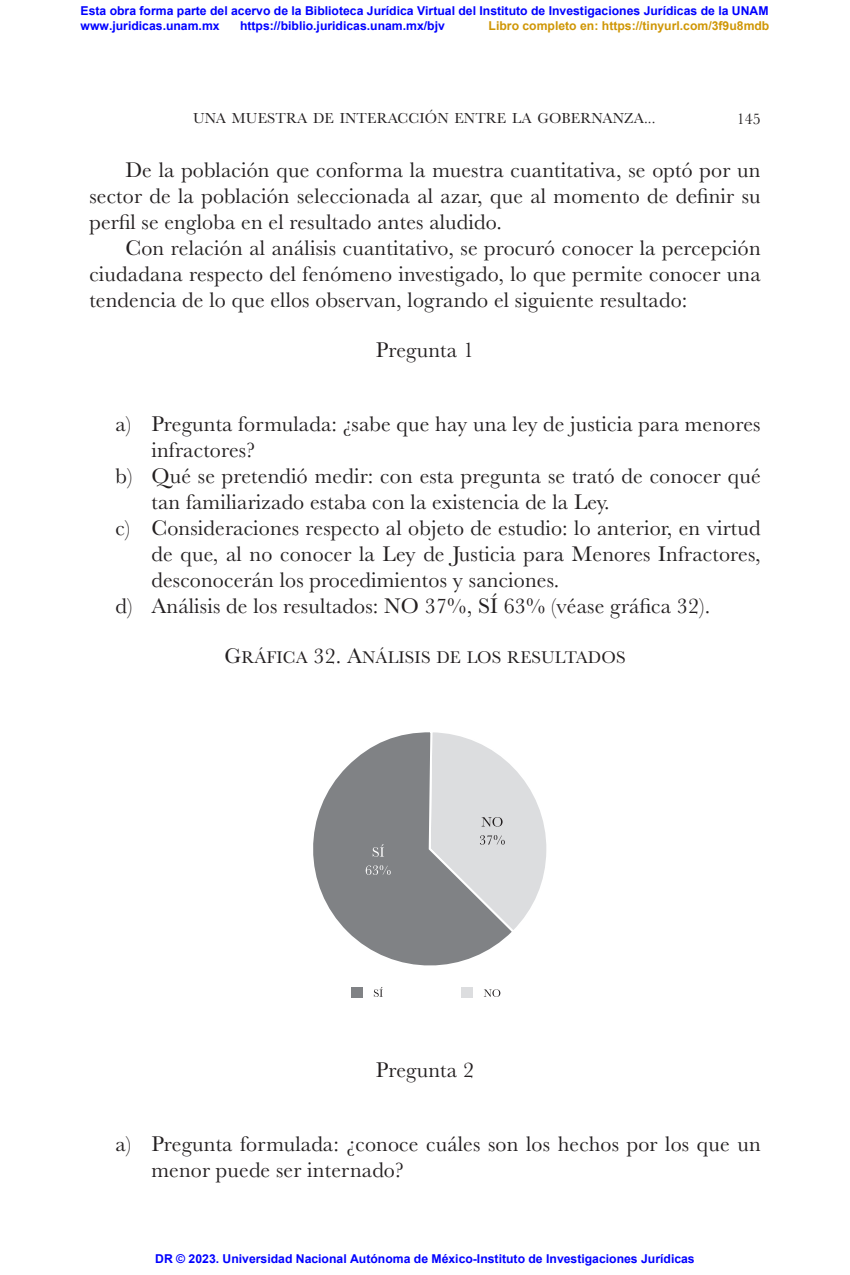
<style>
.page{position:relative;width:850px;height:1275px;background:#fff}
.page>*{position:absolute;margin:0;border:0;box-sizing:border-box;transform-origin:0 0}
.BODY_text{font:22px/26px "Baskerville";letter-spacing:.005em;color:#231f20;text-align:justify}
.VV-2{font:22px "Baskerville";letter-spacing:.005em;color:#231f20}
.tabla{font:17.6px "Baskerville SC800";letter-spacing:.01em;color:#231f20}
.t1{font:16px "Baskerville";color:#231f20}
.t2{font:15px "Baskerville";letter-spacing:.005em;color:#231f20}
.t3{font:700 12.2px/14.6px "Arial";color:#00f}
.t4{font:700 12.2px "Arial";color:#cf9605}
.s1{font-family:"Baskerville SC800"}
.s2{font-size:22px}
</style>
<div class="page">
<div style="left:351px;top:987px;width:11px;height:11px;background:#808285"></div>
<div style="left:461px;top:987px;width:11px;height:11px;background:#dcdddf"></div>
<svg style="left:374px;top:987px;width:9px;height:10px"></svg>
<svg style="left:483px;top:989px;width:17px;height:8px"></svg>
<svg style="left:313px;top:732px;width:197px;height:234px"></svg>
<svg style="left:372px;top:844px;width:12px;height:13px"></svg>
<svg style="left:365px;top:865px;width:25px;height:10px"></svg>
<svg style="left:427px;top:732px;width:120px;height:202px"></svg>
<p class="t3" style="left:81px;top:4px;width:689px">Esta obra forma parte del acervo de la Biblioteca Jurídica Virtual del Instituto de Investigaciones Jurídicas de la UNAM www.juridicas.unam.mx</p>
<p class="t3" style="left:240px;top:18px;width:206px">https://biblio.juridicas.unam.mx/bjv</p>
<p class="t4" style="left:488px;top:17px;width:282px">Libro completo en: https://tinyurl.com/3f9u8mdb</p>
<p class="t2" style="left:193px;top:108px;width:463px">UNA MUESTRA DE INTERACCIÓN ENTRE LA GOBERNANZA...</p>
<p class="t1" style="left:736px;top:108px;width:25px">145</p>
<p class="BODY_text" style="left:89px;top:157px;width:672px;text-indent:36px">De la población que conforma la muestra cuantitativa, se optó por un sector de la población seleccionada al azar, que al momento de definir su perfil se engloba en el resultado antes aludido.</p>
<p class="BODY_text" style="left:89px;top:235px;width:672px;text-indent:36px">Con relación al análisis cuantitativo, se procuró conocer la percepción ciudadana respecto del fenómeno investigado, lo que permite conocer una tendencia de lo que ellos observan, logrando el siguiente resultado:</p>
<p class="VV-2" style="left:376px;top:336px;width:99px">Pregunta <span class="s1">1</span></p>
<p class="BODY_text" style="left:151px;top:411px;width:610px;text-indent:-36px">a) Pregunta formulada: ¿sabe que hay una ley de justicia para menores infractores?</p>
<p class="BODY_text" style="left:151px;top:463px;width:610px;text-indent:-36px">b) Qué se pretendió medir: con esta pregunta se trató de conocer qué tan familiarizado estaba con la existencia de la Ley.</p>
<p class="BODY_text" style="left:151px;top:515px;width:610px;text-indent:-36px">c) Consideraciones respecto al objeto de estudio: lo anterior, en virtud de que, al no conocer la Ley de Justicia para Menores Infractores, desconocerán los procedimientos y sanciones.</p>
<p class="BODY_text" style="left:115px;top:593px;width:596px">d) Análisis de los resultados: NO 37%, SÍ 63% (véase gráfica 32).</p>
<p class="tabla" style="left:224px;top:646px;width:402px"><span class="s2">G</span>RÁFICA <span class="s2">32. A</span>NÁLISIS DE LOS RESULTADOS</p>
<p class="VV-2" style="left:376px;top:1056px;width:99px">Pregunta <span class="s1">2</span></p>
<p class="BODY_text" style="left:151px;top:1131px;width:610px;text-indent:-36px">a) Pregunta formulada: ¿conoce cuáles son los hechos por los que un menor puede ser internado?</p>
<p class="t3" style="left:155px;top:1251px;width:541px">DR © 2023. Universidad Nacional Autónoma de México-Instituto de Investigaciones Jurídicas</p>
</div>
